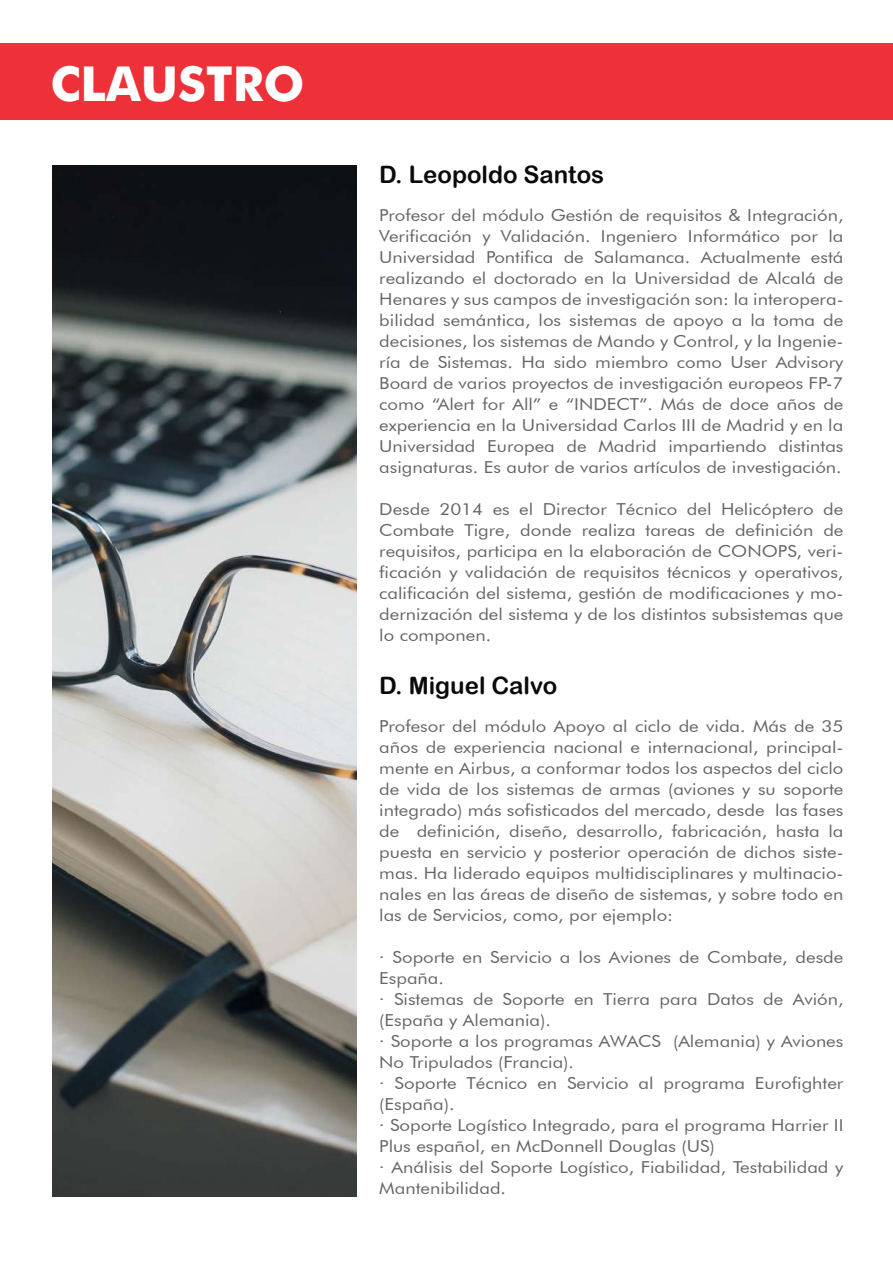
<style>
.page{position:relative;width:893px;height:1263px;background:#fff}
.page>*{position:absolute;margin:0;border:0;box-sizing:border-box;transform-origin:0 0}
.t1{font:700 48px "Futura";color:#fff}
.t2{font:24px "Arial Rounded MT Bold";color:#0b090c}
.t3{font:16.5px/21px "Futura BT";color:#646667;text-align:justify;scale:1.12 1}
</style>
<div class="page">
<div style="left:1px;top:43px;width:892px;height:76px;background:#ee3038"></div>
<img style="left:52px;top:165px;width:305px;height:1032px">
<h1 class="t1" style="left:50px;top:49px;width:256px">CLAUSTRO</h1>
<h2 class="t2" style="left:379px;top:160px;width:226px">D. Leopoldo Santos</h2>
<p class="t3" style="left:379px;top:204px;width:416px">Profesor del módulo Gestión de requisitos &amp; Integración, Verificación y Validación. Ingeniero Informático por la Universidad Pontifica de Salamanca. Actualmente está realizando el doctorado en la Universidad de Alcalá de Henares y sus campos de investigación son: la interopera&shy;bilidad semántica, los sistemas de apoyo a la toma de decisiones, los sistemas de Mando y Control, y la Ingenie&shy;ría de Sistemas. Ha sido miembro como User Advisory Board de varios proyectos de investigación europeos FP-7 como “Alert for All” e “INDECT”. Más de doce años de experiencia en la Universidad Carlos III de Madrid y en la Universidad Europea de Madrid impartiendo distintas asignaturas. Es autor de varios artículos de investigación.</p>
<p class="t3" style="left:379px;top:498px;width:416px">Desde 2014 es el Director Técnico del Helicóptero de Combate Tigre, donde realiza tareas de definición de requisitos, participa en la elaboración de CONOPS, veri&shy;ficación y validación de requisitos técnicos y operativos, calificación del sistema, gestión de modificaciones y mo&shy;dernización del sistema y de los distintos subsistemas que lo componen.</p>
<h2 class="t2" style="left:379px;top:671px;width:179px">D. Miguel Calvo</h2>
<p class="t3" style="left:379px;top:716px;width:416px">Profesor del módulo Apoyo al ciclo de vida. Más de 35 años de experiencia nacional e internacional, principal&shy;mente en Airbus, a conformar todos los aspectos del ciclo de vida de los sistemas de armas (aviones y su soporte integrado) más sofisticados del mercado, desde las fases de definición, diseño, desarrollo, fabricación, hasta la puesta en servicio y posterior operación de dichos siste&shy;mas. Ha liderado equipos multidisciplinares y multinacio&shy;nales en las áreas de diseño de sistemas, y sobre todo en las de Servicios, como, por ejemplo:</p>
<p class="t3" style="left:379px;top:947px;width:416px;text-align:left">· Soporte en Servicio a los Aviones de Combate, desde España.<br>· Sistemas de Soporte en Tierra para Datos de Avión, (España y Alemania).<br>· Soporte a los programas AWACS (Alemania) y Aviones No Tripulados (Francia).<br>· Soporte Técnico en Servicio al programa Eurofighter (España).<br>· Soporte Logístico Integrado, para el programa Harrier II Plus español, en McDonnell Douglas (US)<br>· Análisis del Soporte Logístico, Fiabilidad, Testabilidad y Mantenibilidad.</p>
</div>
